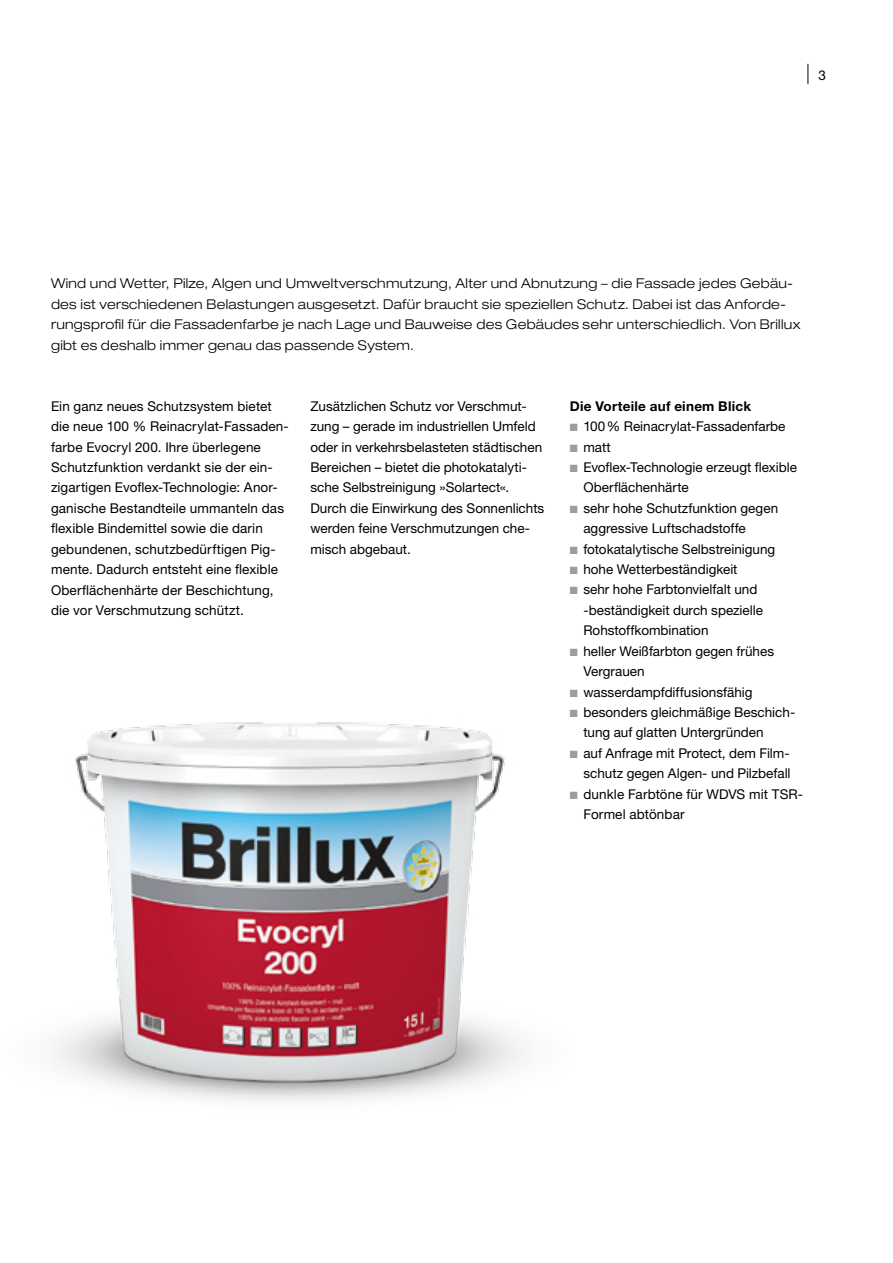
<style>
.page{position:relative;width:893px;height:1263px;background:#fff}
.page>*{position:absolute;margin:0;border:0;box-sizing:border-box;transform-origin:0 0}
.t1{font:13.5px/20.4px "Helvetica Neue LT Pro";color:#000}
.t2{font:300 expanded 13.5px/20.4px "Helvetica Neue LT Pro";letter-spacing:.02em;color:#000}
.t3{font:700 13.5px "Helvetica Neue LT Pro";letter-spacing:.015em;color:#000}
.s1{color:#9c9d9d}
</style>
<div class="page">
<img style="left:54px;top:722px;width:470px;height:379px">
<svg style="left:807px;top:64px;width:1px;height:20px"></svg>
<p class="t1" style="left:819px;top:65px;width:9px">3</p>
<p class="t2" style="left:51px;top:273px;width:751px">Wind und Wetter, Pilze, Algen und Umweltverschmutzung, Alter und Abnutzung – die Fassade jedes Gebäu&shy;des ist verschiedenen Belastungen ausgesetzt. Dafür braucht sie speziellen Schutz. Dabei ist das Anforde&shy;rungsprofil für die Fassadenfarbe je nach Lage und Bauweise des Gebäudes sehr unterschiedlich. Von Brillux gibt es deshalb immer genau das passende System.</p>
<p class="t1" style="left:51px;top:396px;width:239px">Ein ganz neues Schutzsystem bietet die neue 100 % Reinacrylat-Fassaden&shy;farbe Evocryl 200. Ihre überlegene Schutzfunktion verdankt sie der ein&shy;zigartigen Evoflex-Technologie: Anor&shy;ganische Bestandteile ummanteln das flexible Bindemittel sowie die darin gebundenen, schutzbedürftigen Pig&shy;mente. Dadurch entsteht eine flexible Oberflächenhärte der Beschichtung, die vor Verschmutzung schützt.</p>
<p class="t1" style="left:310px;top:396px;width:235px">Zusätzlichen Schutz vor Verschmut&shy;zung – gerade im industriellen Umfeld oder in verkehrsbelasteten städtischen Bereichen – bietet die photokatalyti&shy;sche Selbstreinigung »Solartect«.<br>Durch die Einwirkung des Sonnenlichts werden feine Verschmutzungen che&shy;misch abgebaut.</p>
<p class="t3" style="left:570px;top:398px;width:183px">Die Vorteile auf einem Blick</p>
<p class="t1" style="left:570px;top:416px;width:217px"><span class="s1">■</span> 100% Reinacrylat-Fassadenfarbe</p>
<p class="t1" style="left:570px;top:436px;width:43px"><span class="s1">■</span> matt</p>
<p class="t1" style="left:583px;top:457px;width:215px;text-indent:-14px"><span class="s1">■</span> Evoflex-Technologie erzeugt flexible<br>Oberflächenhärte</p>
<p class="t1" style="left:583px;top:498px;width:196px;text-indent:-14px"><span class="s1">■</span> sehr hohe Schutzfunktion gegen aggressive Luftschadstoffe</p>
<p class="t1" style="left:570px;top:538px;width:207px"><span class="s1">■</span> fotokatalytische Selbstreinigung</p>
<p class="t1" style="left:570px;top:559px;width:169px"><span class="s1">■</span> hohe Wetterbeständigkeit</p>
<p class="t1" style="left:583px;top:579px;width:181px;text-indent:-14px"><span class="s1">■</span> sehr hohe Farbtonvielfalt und -beständigkeit durch spezielle<br>Rohstoffkombination</p>
<p class="t1" style="left:583px;top:640px;width:192px;text-indent:-14px"><span class="s1">■</span> heller Weißfarbton gegen frühes<br>Vergrauen</p>
<p class="t1" style="left:570px;top:681px;width:184px"><span class="s1">■</span> wasserdampfdiffusionsfähig</p>
<p class="t1" style="left:583px;top:702px;width:213px;text-indent:-14px"><span class="s1">■</span> besonders gleichmäßige Beschich&shy;tung auf glatten Untergründen</p>
<p class="t1" style="left:570px;top:743px;width:222px;text-align:right"><span class="s1">■</span> auf Anfrage mit Protect, dem Film&shy;schutz gegen Algen- und Pilzbefall</p>
<p class="t1" style="left:583px;top:783px;width:221px;text-indent:-14px"><span class="s1">■</span> dunkle Farbtöne für WDVS mit TSR-<br>Formel abtönbar</p>
</div>
